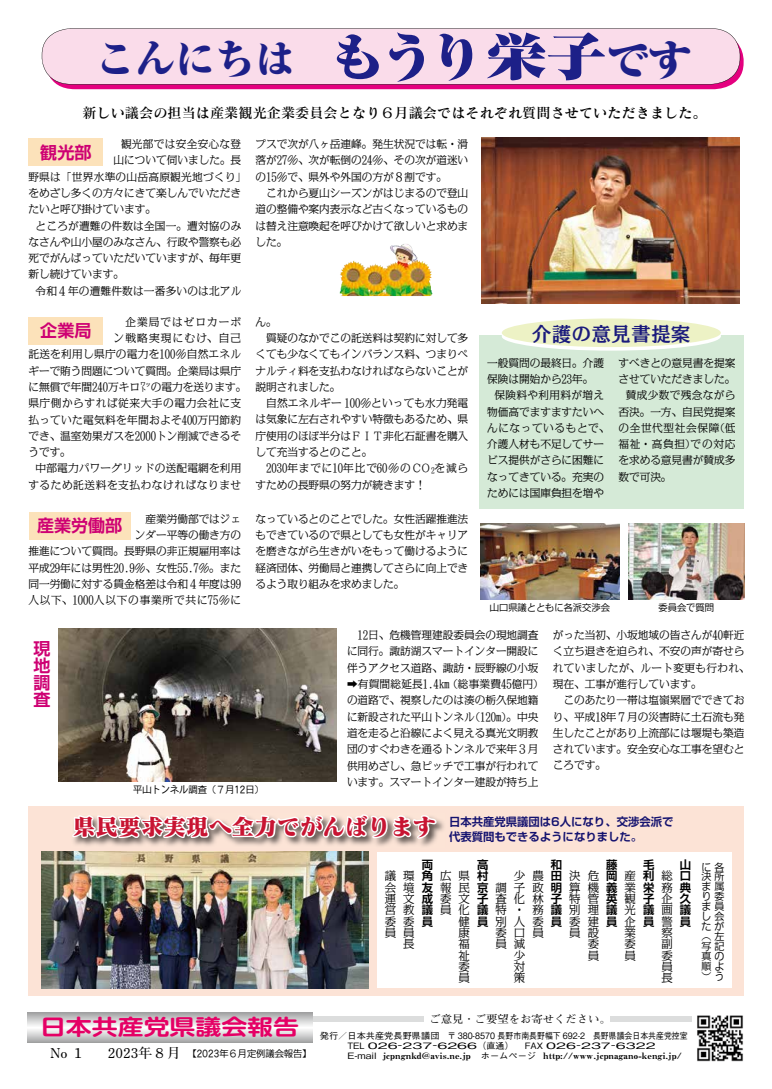
<style>
.page{position:relative;width:772px;height:1089px;background:#fff}
.page>*{position:absolute;margin:0;border:0;box-sizing:border-box;transform-origin:0 0}
.t1{font:900 49.6px "Ryumin Upr";letter-spacing:-.07em;color:#1d2088;scale:1.2 1}
.t2{font:800 expanded 39.7px "Ryumin Upr";color:#1d2088}
.t3{font:22.7px "Matisse Pro N EB";color:#c81432}
.t4{font:700 21.6px "Shin M Go Pro De";color:#e50065;scale:1.2 1}
.t5{font:19.8px "PS NOW MB 90 pv RKSJ H";color:#1a1a7c}
.t6{font:700 17px/17px "Shin Go Upr De";color:#ce0073;text-align:justify}
.t7{font:14.2px "Matisse Pro N DB";color:#000}
.t8{font:700 13.5px "Futo Min A101 Upr";color:#000;scale:1.05 1}
.t9{font:300 11.3px/11.3px "M News MJ Upr";color:#000;text-align:justify}
.t10{font:700 11.3px "Shin Go Upr De";color:#14126f}
.t11{font:700 11.3px/11.3px "Shin Go Pr 6 N De";color:#000;text-align:justify}
.t12{font:700 10.8px "Futo Min A101 Upr";color:#000;scale:1.05 1}
.t13{font:300 10.6px/16.3px "M News MJ Upr";color:#000}
.t14{font:300 10.6px "M News MJ Upr";letter-spacing:.03em;color:#000}
.t15{font:300 10.6px "M News MJ Upr";letter-spacing:.02em;color:#000}
.t16{font:300 10.6px "M News MJ Upr";letter-spacing:.055em;color:#000}
.t17{font:300 10.6px "M News MJ Upr";letter-spacing:.1em;color:#000}
.t18{font:300 10.6px "M News MJ Upr";letter-spacing:.11em;color:#000}
.t19{font:300 10.6px "M News MJ Upr";letter-spacing:.06em;color:#000}
.t20{font:300 10.6px "M News MJ Upr";letter-spacing:.07em;color:#000}
.t21{font:300 10.6px "M News MJ Upr";letter-spacing:.035em;color:#000}
.t22{font:300 9.9px/9.9px "M News G Upr";color:#000;text-align:justify}
.t23{font:300 9.9px/9.9px "M News MJ Upr";color:#000;text-align:justify}
.t24{font:300 9.2px "M News G Upr";color:#000}
.t25{font:500 8.8px "Gothic BBB Upr";color:#000;scale:1.05 1}
.t26{font:8.8px "Midashi Min Upr MA31";color:#000;scale:1.15 1}
.t27{font:500 8.8px "Gothic BBB Upr";color:#000;scale:.9 1}
.t28{font:300 7.1px "M News MJ Upr";color:#000}
.s1{font-size:39.7px}
.s2{font-family:"Koz Min Pro";font-weight:400}
.s3{font-family:"M News G Upr"}
.s4{font-family:"Gothic BBB Upr";font-weight:500}
</style>
<div class="page">
<div style="left:479px;top:335px;width:264px;height:174px;background:#d5ead7"></div>
<svg style="left:56px;top:45px;width:687px;height:44px;background:#d3127d"></svg>
<img style="left:58px;top:628px;width:279px;height:153px">
<img style="left:628px;top:523px;width:115px;height:76px">
<img style="left:480px;top:523px;width:139px;height:76px">
<div style="left:609px;top:1016px;width:85px;height:6px;background:#dcdddd"></div>
<div style="left:288px;top:1016px;width:136px;height:6px;background:#dcdddd"></div>
<svg style="left:28px;top:1012px;width:284px;height:30px"></svg>
<img style="left:697px;top:1015px;width:46px;height:47px">
<svg style="left:692px;top:1016px;width:2px;height:6px"></svg>
<div style="left:28px;top:806px;width:714px;height:189px;background:#fce3d6"></div>
<div style="left:377px;top:852px;width:354px;height:135px;background:#fff"></div>
<img style="left:42px;top:851px;width:327px;height:137px">
<img style="left:437px;top:819px;width:7px;height:15px">
<img style="left:70px;top:747px;width:367px;height:210px">
<img style="left:374px;top:245px;width:28px;height:23px">
<div style="left:42px;top:28px;width:697px;height:56px;background:#fadcea"></div>
<div style="left:29px;top:138px;width:74px;height:28px;background:#fce2ba"></div>
<div style="left:29px;top:317px;width:74px;height:27px;background:#fce2ba"></div>
<div style="left:29px;top:512px;width:101px;height:27px;background:#fce2ba"></div>
<div style="left:501px;top:321px;width:219px;height:29px;background:#fff;border-radius:50%"></div>
<div style="left:501px;top:318px;width:219px;height:29px;background:#edf2c5;border-radius:50%"></div>
<img style="left:481px;top:138px;width:258px;height:165px">
<h2 class="t2" style="left:96px;top:28px;width:200px">こんにちは</h2>
<h1 class="t1" style="left:328px;top:17px;width:304px">もうり栄子<span class="s1">です</span></h1>
<h3 class="t7" style="left:82px;top:104px;width:625px">新しい議会の担当は産業観光企業委員会となり６月議会ではそれぞれ質問させていただきました。</h3>
<p class="t14" style="left:121px;top:139px;width:122px">観光部では安全安心な登</p>
<p class="t13" style="left:114px;top:152px;width:129px">山について伺いました。長</p>
<p class="t14" style="left:28px;top:171px;width:219px">野県は「世界水準の山岳高原観光地づくり「</p>
<p class="t13" style="left:28px;top:185px;width:214px">をめざし多くの方々にきて楽しんでいただき</p>
<p class="t13" style="left:28px;top:201px;width:129px">たいと呼び掛けています。</p>
<p class="t15" style="left:36px;top:220px;width:207px">ところが遭難の件数は全国一。遭対協のみ</p>
<p class="t13" style="left:28px;top:234px;width:214px">なさんや山小屋のみなさん、行政や警察も必</p>
<p class="t13" style="left:28px;top:250px;width:214px">死でがんばっていただいていますが、毎年更</p>
<p class="t13" style="left:28px;top:266px;width:97px">新し続けています。</p>
<p class="t15" style="left:36px;top:285px;width:207px">令和４年の遭難件数は一番多いのは北アル</p>
<h3 class="t6" style="left:40px;top:143px;width:53px">観光部</h3>
<p class="t17" style="left:114px;top:316px;width:129px">　企業局ではゼロカーボ</p>
<p class="t18" style="left:114px;top:332px;width:129px">ン戦略実現にむけ、自己</p>
<p class="t14" style="left:28px;top:349px;width:214px">託送を利用し県庁の電力を100％自然エネル</p>
<p class="t13" style="left:28px;top:362px;width:214px">ギーで賄う問題について質問。企業局は県庁</p>
<p class="t13" style="left:28px;top:379px;width:219px">に無償で年間240万キロ㍗の電力を送ります。</p>
<p class="t16" style="left:28px;top:398px;width:214px">県庁側からすれば従来大手の電力会社に支</p>
<p class="t14" style="left:28px;top:414px;width:214px">払っていた電気料を年間およそ400万円節約</p>
<p class="t13" style="left:28px;top:427px;width:214px">でき、温室効果ガスを2000トン削減できるそ</p>
<p class="t13" style="left:28px;top:444px;width:44px">うです。</p>
<p class="t15" style="left:36px;top:463px;width:207px">中部電力パワーグリッドの送配電網を利用</p>
<p class="t16" style="left:28px;top:479px;width:214px">するため託送料を支払わなければなりませ</p>
<h3 class="t6" style="left:40px;top:321px;width:53px">企業局</h3>
<p class="t13" style="left:255px;top:136px;width:214px">プスで次が八ヶ岳連峰。発生状況では転・滑落が27％、次が転倒の24％、その次が道迷いの15％で、県外や外国の方が８割です。<br>　これから夏山シーズンがはじまるので登山道の整備や案内表示など古くなっているものは替え注意喚起を呼びかけて欲しいと求めました。</p>
<p class="t13" style="left:255px;top:313px;width:214px">ん。<br>　質疑のなかでこの託送料は契約に対して多くても少なくてもインバランス料、つまりペナルティ料を支払わなければならないことが説明されました。<br>　自然エネルギー 100％といっても水力発電は気象に左右されやすい特徴もあるため、県庁使用のほぼ半分はＦＩＴ非化石証書を購入して充当するとのこと。<br>　2030年までに10年比で60％のＣＯを減ら</p>
<p class="t28" style="left:430px;top:466px;width:5px">2</p>
<p class="t13" style="left:255px;top:476px;width:172px">すための長野県の努力が続きます!</p>
<p class="t13" style="left:28px;top:510px;width:214px;text-align:right">　産業労働部ではジェ<br>ンダー平等の働き方の<br>推進について質問。長野県の非正規雇用率は平成29年には男性20.9％、女性55.7％。また同一労働に対する賃金格差は令和４年度は99人以下、1000人以下の事業所で共に75％に</p>
<p class="t13" style="left:255px;top:510px;width:214px;text-align:justify">なっているとのことでした。女性活躍推進法もできているので県としても女性がキャリアを磨きながら生きがいをもって働けるように経済団体、労働局と連携してさらに向上できるよう取り組みを求めました。</p>
<h3 class="t6" style="left:37px;top:516px;width:87px">産業労働部</h3>
<h3 class="t5" style="left:531px;top:324px;width:160px">介護の意見書提案</h3>
<p class="t13" style="left:487px;top:354px;width:118px">一般質問の最終日。介護保険は開始から23年。</p>
<p class="t13" style="left:487px;top:387px;width:124px;text-align:center">保険料や利用料が増え物価高でますますたいへんになっているもとで、介護人材も不足してサービス提供がさらに困難になってきている。充実のためには国庫負担を増や</p>
<p class="t13" style="left:618px;top:354px;width:118px">すべきとの意見書を提案</p>
<p class="t13" style="left:618px;top:371px;width:118px">させていただきました。</p>
<p class="t21" style="left:625px;top:390px;width:111px">賛成少数で残念ながら</p>
<p class="t13" style="left:618px;top:403px;width:118px">否決。一方、自民党提案</p>
<p class="t19" style="left:618px;top:422px;width:118px">の全世代型社会保障低(</p>
<p class="t20" style="left:618px;top:439px;width:118px">福祉・高負担)での対応</p>
<p class="t13" style="left:618px;top:452px;width:118px">を求める意見書が賛成多</p>
<p class="t13" style="left:618px;top:468px;width:55px">数で可決。</p>
<p class="t24" style="left:489px;top:600px;width:121px">山口県議とともに各派交渉会</p>
<p class="t24" style="left:658px;top:600px;width:57px">委員会で質問</p>
<h3 class="t6" style="left:33px;top:639px;width:18px">現地調査</h3>
<p class="t24" style="left:133px;top:781px;width:132px">平山トンネル調査（７月12日(</p>
<p class="t13" style="left:347px;top:627px;width:193px;text-align:justify">　12日、危機管理建設委員会の現地調査に同行。諏訪湖スマートインター開設に伴うアクセス道路、諏訪・辰野線の小坂<span class="s2">➡</span>有賀間総延長1.4㎞ (総事業費45億円(の道路で、視察したのは湊の栃久保地籍に新設された平山トンネル(120m)。中央道を走ると沿線によく見える真光文明教団のすぐわきを通るトンネルで来年３月供用めざし、急ピッチで工事が行われています。スマートインター建設が持ち上</p>
<p class="t13" style="left:552px;top:627px;width:198px">がった当初、小坂地域の皆さんが40軒近く立ち退きを迫られ、不安の声が寄せられていましたが、ルート変更も行われ、現在、工事が進行しています。<br>　このあたり一帯は塩嶺累層でできており、平成18年７月の災害時に土石流も発生したことがあり上流部には堰堤も築造されています。安全安心な工事を望むところです。</p>
<h3 class="t3" style="left:73px;top:811px;width:364px">県民要求実現へ全力でがんばります</h3>
<p class="t10" style="left:449px;top:812px;width:226px">日本共産党県議団は6人になり、交渉会派で</p>
<p class="t10" style="left:449px;top:827px;width:194px">代表質問もできるようになりました。</p>
<p class="t11" style="left:642px;top:858px;width:13px">毛利栄子議員</p>
<p class="t11" style="left:476px;top:858px;width:13px">高村京子議員</p>
<p class="t11" style="left:605px;top:858px;width:13px">藤岡義英議員</p>
<p class="t11" style="left:679px;top:858px;width:13px">山口典久議員</p>
<p class="t11" style="left:550px;top:858px;width:13px">和田明子議員</p>
<p class="t11" style="left:421px;top:858px;width:13px">両角友成議員</p>
<p class="t9" style="left:384px;top:870px;width:13px">議会運営委員</p>
<p class="t9" style="left:403px;top:870px;width:13px">環境文教委員長</p>
<p class="t22" style="left:701px;top:860px;width:24px">に各決所ま属り委ま員し会たが</p>
<p class="t9" style="left:569px;top:870px;width:13px">決算特別委員</p>
<p class="t9" style="left:587px;top:870px;width:13px">危機管理建設委員</p>
<p class="t9" style="left:661px;top:870px;width:13px">総務企画警察副委員長</p>
<p class="t9" style="left:513px;top:870px;width:12px">少子化</p>
<p class="t9" style="left:532px;top:870px;width:13px">農政林務委員</p>
<p class="t9" style="left:440px;top:870px;width:13px">広報委員</p>
<p class="t9" style="left:458px;top:870px;width:13px">県民文化健康福祉委員</p>
<p class="t9" style="left:624px;top:870px;width:13px">産業観光企業委員</p>
<p class="t9" style="left:495px;top:881px;width:13px">調査特別委員</p>
<p class="t9" style="left:513px;top:904px;width:8px">・</p>
<p class="t9" style="left:513px;top:915px;width:13px">人口減少対策</p>
<p class="t23" style="left:701px;top:931px;width:24px">（<span class="s3">左</span>写<span class="s3">記</span>真<span class="s3">の</span>順<span class="s3">よ</span>( <span class="s3">う</span></p>
<h3 class="t4" style="left:40px;top:1009px;width:217px">日本共産党県議会報告</h3>
<p class="t24" style="left:187px;top:1045px;width:125px">【2023年６月定例議会報告【</p>
<p class="t8" style="left:108px;top:1042px;width:71px">2023年８月</p>
<p class="t8" style="left:50px;top:1042px;width:35px">No１</p>
<p class="t12" style="left:429px;top:1010px;width:174px">ご意見・ご要望をお寄せください。</p>
<p class="t27" style="left:447px;top:1028px;width:268px">〒 380-8570 長野市南長野幅下 692-2　長野県議会日本共産党控室</p>
<p class="t25" style="left:319px;top:1028px;width:115px">発行／日本共産党長野県議団</p>
<p class="t25" style="left:319px;top:1038px;width:191px">　　　TEL 026-237-6266（直通）　</p>
<p class="t25" style="left:524px;top:1038px;width:126px">FAX 026-237-6322</p>
<p class="t26" style="left:382px;top:1049px;width:135px">jcpngnkd@avis.ne.jp　<span class="s4">ホームページ</span></p>
<p class="t26" style="left:542px;top:1049px;width:122px">http://www.jcpnagano-kengi.jp/</p>
<p class="t25" style="left:319px;top:1048px;width:55px">　　　E-mail</p>
</div>
